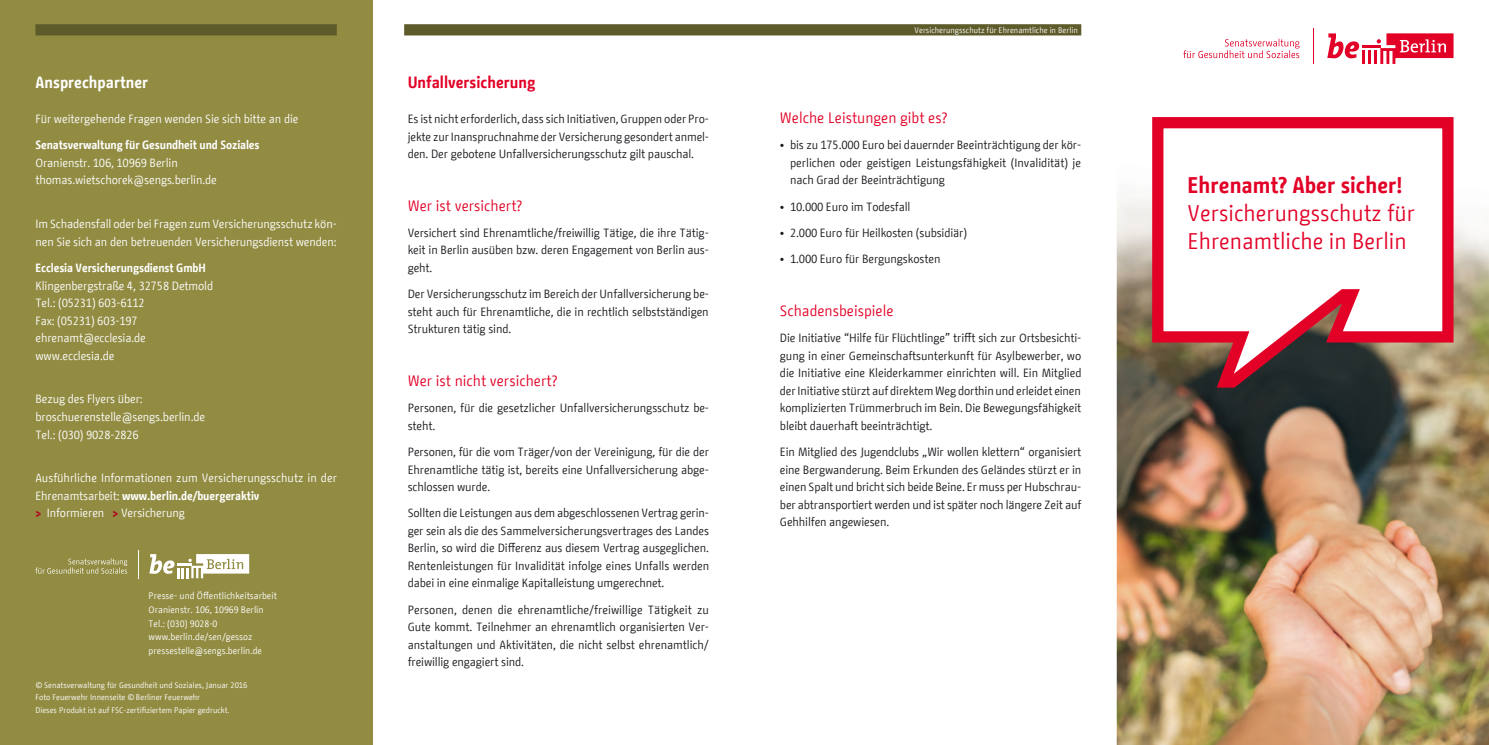
<style>
.page{position:relative;width:1489px;height:745px;background:#fff}
.page>*{position:absolute;margin:0;border:0;box-sizing:border-box;transform-origin:0 0}
.t1{font:22.5px "BMF Change";color:#e20026}
.t2{font:700 22.5px "BMF Change";color:#e20026}
.t3{font:700 16.25px "BMF Change";color:#e20026}
.t4{font:700 16.25px "BMF Change";color:#fff}
.t5{font:15px "BMF Change";color:#e20026}
.Fliesstext_9_5_14_pt{font:11.88px/17.5px "BMF Change";letter-spacing:-.01em;color:#1a171c;text-align:justify}
.Fliesstext_9_5_14_pt-2{font:11.88px/17.5px "BMF Change";letter-spacing:-.01em;color:#fff}
.Fliesstext_9_5_14_pt-3{font:700 11.88px "BMF Change";letter-spacing:-.01em;color:#fff}
.Absender_5_6_7_7_pt{font:9.38px "BMF Change";color:#fff}
.Absender_5_6_7_7_pt-2{font:8.12px "BMF Change";color:#fff}
.s1{font-weight:700}
.s2{font-weight:700;color:#af071f}
</style>
<div class="page">
<div style="left:0;top:0;width:372px;height:744px;background:#928c43"></div>
<div style="left:41px;top:24px;width:290px;height:11px;background:#5e5b2b"></div>
<div style="left:410px;top:24px;width:665px;height:11px;background:#5e5b2b"></div>
<svg style="left:1327px;top:33px;width:126px;height:31px"></svg>
<hr style="left:1312px;top:28px;width:1px;height:36px;background:#e20026">
<svg style="left:1183px;top:39px;width:116px;height:19px"></svg>
<img style="left:1116px;top:199px;width:372px;height:545px">
<svg style="left:1146px;top:117px;width:312px;height:276px"></svg>
<svg style="left:149px;top:554px;width:100px;height:24px"></svg>
<svg style="left:138px;top:550px;width:1px;height:28px"></svg>
<svg style="left:35px;top:558px;width:92px;height:15px"></svg>
<p class="t4" style="left:35px;top:71px;width:114px">Ansprechpartner</p>
<p class="Fliesstext_9_5_14_pt-2" style="left:35px;top:110px;width:264px">Für weitergehende Fragen wenden Sie sich bitte an die</p>
<p class="Fliesstext_9_5_14_pt-3" style="left:35px;top:137px;width:226px">Senatsverwaltung für Gesundheit und Soziales</p>
<p class="Fliesstext_9_5_14_pt-2" style="left:35px;top:154px;width:144px">Oranienstr. 106, 10969 Berlin</p>
<p class="Fliesstext_9_5_14_pt-2" style="left:35px;top:171px;width:183px">thomas.wietschorek@sengs.berlin.de</p>
<p class="Fliesstext_9_5_14_pt-2" style="left:35px;top:215px;width:303px">Im Schadensfall oder bei Fragen zum Versicherungsschutz kön&shy;nen Sie sich an den betreuenden Versicherungsdienst wenden:</p>
<p class="Fliesstext_9_5_14_pt-3" style="left:35px;top:259px;width:172px">Ecclesia Versicherungsdienst GmbH</p>
<p class="Fliesstext_9_5_14_pt-2" style="left:35px;top:276px;width:179px">Klingenbergstraße 4, 32758 Detmold</p>
<p class="Fliesstext_9_5_14_pt-2" style="left:35px;top:294px;width:111px">Tel.: (05231) 603-6112</p>
<p class="Fliesstext_9_5_14_pt-2" style="left:35px;top:311px;width:104px">Fax: (05231) 603-197</p>
<p class="Fliesstext_9_5_14_pt-2" style="left:35px;top:329px;width:112px">ehrenamt@ecclesia.de</p>
<p class="Fliesstext_9_5_14_pt-2" style="left:35px;top:346px;width:80px">www.ecclesia.de</p>
<p class="Fliesstext_9_5_14_pt-2" style="left:35px;top:390px;width:109px">Bezug des Flyers über:</p>
<p class="Fliesstext_9_5_14_pt-2" style="left:35px;top:408px;width:171px">broschuerenstelle@sengs.berlin.de</p>
<p class="Fliesstext_9_5_14_pt-2" style="left:35px;top:425px;width:105px">Tel.: (030) 9028-2826</p>
<p class="Fliesstext_9_5_14_pt-2" style="left:35px;top:469px;width:303px">Ausführliche Informationen zum Versicherungsschutz in der<br>Ehrenamtsarbeit: <span class="s1">www.berlin.de/buergeraktiv</span></p>
<p class="Fliesstext_9_5_14_pt-2" style="left:35px;top:504px;width:151px"><span class="s2">&gt;</span> Informieren <span class="s2">&gt;</span> Versicherung</p>
<p class="Absender_5_6_7_7_pt" style="left:149px;top:588px;width:130px">Presse- und Öffentlichkeitsarbeit</p>
<p class="Absender_5_6_7_7_pt" style="left:149px;top:602px;width:116px">Oranienstr. 106, 10969 Berlin</p>
<p class="Absender_5_6_7_7_pt" style="left:149px;top:616px;width:70px">Tel.: (030) 9028-0</p>
<p class="Absender_5_6_7_7_pt" style="left:149px;top:630px;width:105px">www.berlin.de/sen/gessoz</p>
<p class="Absender_5_6_7_7_pt" style="left:149px;top:643px;width:115px">pressestelle@sengs.berlin.de</p>
<p class="Absender_5_6_7_7_pt-2" style="left:35px;top:678px;width:213px">© Senatsverwaltung für Gesundheit und Soziales, Januar 2016</p>
<p class="Absender_5_6_7_7_pt-2" style="left:35px;top:691px;width:166px">Foto Feuerwehr Innenseite © Berliner Feuerwehr</p>
<p class="Absender_5_6_7_7_pt-2" style="left:35px;top:703px;width:196px">Dieses Produkt ist auf FSC-zertifiziertem Papier gedruckt.</p>
<p class="t3" style="left:407px;top:71px;width:129px">Unfallversicherung</p>
<p class="Fliesstext_9_5_14_pt" style="left:407px;top:110px;width:303px">Es ist nicht erforderlich, dass sich Initiativen, Gruppen oder Pro&shy;jekte zur Inanspruchnahme der Versicherung gesondert anmel&shy;den. Der gebotene Unfallversicherungsschutz gilt pauschal.</p>
<p class="t5" style="left:407px;top:195px;width:116px">Wer ist versichert?</p>
<p class="Fliesstext_9_5_14_pt" style="left:407px;top:224px;width:303px">Versichert sind Ehrenamtliche/freiwillig Tätige, die ihre Tätig&shy;keit in Berlin ausüben bzw. deren Engagement von Berlin aus&shy;geht.</p>
<p class="Fliesstext_9_5_14_pt" style="left:407px;top:285px;width:303px">Der Versicherungsschutz im Bereich der Unfallversicherung be&shy;steht auch für Ehrenamtliche, die in rechtlich selbstständigen Strukturen tätig sind.</p>
<p class="t5" style="left:407px;top:370px;width:151px">Wer ist nicht versichert?</p>
<p class="Fliesstext_9_5_14_pt" style="left:407px;top:399px;width:303px">Personen, für die gesetzlicher Unfallversicherungsschutz be&shy;steht.</p>
<p class="Fliesstext_9_5_14_pt" style="left:407px;top:443px;width:303px">Personen, für die vom Träger/von der Vereinigung, für die der Ehrenamtliche tätig ist, bereits eine Unfallversicherung abge&shy;schlossen wurde.</p>
<p class="Fliesstext_9_5_14_pt" style="left:407px;top:504px;width:303px">Sollten die Leistungen aus dem abgeschlossenen Vertrag gerin&shy;ger sein als die des Sammelversicherungsvertrages des Landes Berlin, so wird die Differenz aus diesem Vertrag ausgeglichen.<br>Rentenleistungen für Invalidität infolge eines Unfalls werden dabei in eine einmalige Kapitalleistung umgerechnet.</p>
<p class="Fliesstext_9_5_14_pt" style="left:407px;top:600px;width:303px">Personen, denen die ehrenamtliche/freiwillige Tätigkeit zu Gute kommt. Teilnehmer an ehrenamtlich organisierten Ver&shy;anstaltungen und Aktivitäten, die nicht selbst ehrenamtlich/ freiwillig engagiert sind.</p>
<p class="Absender_5_6_7_7_pt-2" style="left:914px;top:24px;width:165px">Versicherungsschutz für Ehrenamtliche in Berlin</p>
<p class="t5" style="left:780px;top:107px;width:169px">Welche Leistungen gibt es?</p>
<p class="Fliesstext_9_5_14_pt" style="left:790px;top:136px;width:292px;text-indent:-10px">• bis zu 175.000 Euro bei dauernder Beeinträchtigung der kör&shy;perlichen oder geistigen Leistungsfähigkeit (Invalidität) je nach Grad der Beeinträchtigung</p>
<p class="Fliesstext_9_5_14_pt" style="left:780px;top:198px;width:132px">• 10.000 Euro im Todesfall</p>
<p class="Fliesstext_9_5_14_pt" style="left:780px;top:224px;width:189px">• 2.000 Euro für Heilkosten (subsidiär)</p>
<p class="Fliesstext_9_5_14_pt" style="left:780px;top:250px;width:162px">• 1.000 Euro für Bergungskosten</p>
<p class="t5" style="left:780px;top:300px;width:115px">Schadensbeispiele</p>
<p class="Fliesstext_9_5_14_pt" style="left:780px;top:329px;width:303px">Die Initiative “Hilfe für Flüchtlinge” trifft sich zur Ortsbesichti&shy;gung in einer Gemeinschaftsunterkunft für Asylbewerber, wo die Initiative eine Kleiderkammer einrichten will. Ein Mitglied der Initiative stürzt auf direktem Weg dorthin und erleidet einen komplizierten Trümmerbruch im Bein. Die Bewegungsfähigkeit bleibt dauerhaft beeinträchtigt.</p>
<p class="Fliesstext_9_5_14_pt" style="left:780px;top:443px;width:303px">Ein Mitglied des Jugendclubs „Wir wollen klettern“ organisiert eine Bergwanderung. Beim Erkunden des Geländes stürzt er in einen Spalt und bricht sich beide Beine. Er muss per Hubschrau&shy;ber abtransportiert werden und ist später noch längere Zeit auf Gehhilfen angewiesen.</p>
<p class="t2" style="left:1187px;top:169px;width:216px">Ehrenamt? Aber sicher!</p>
<p class="t1" style="left:1187px;top:197px;width:229px">Versicherungsschutz für</p>
<p class="t1" style="left:1187px;top:224px;width:220px">Ehrenamtliche in Berlin</p>
</div>
